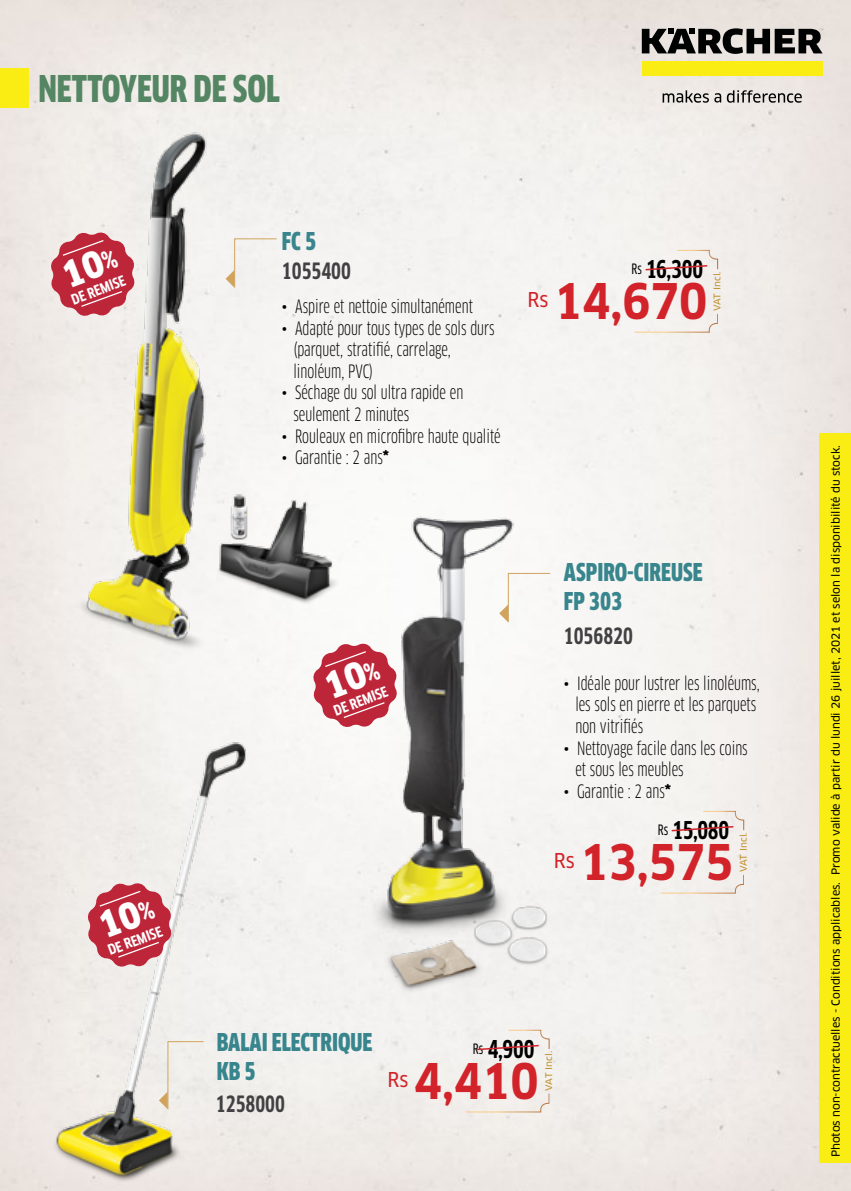
<style>
.page{position:relative;width:851px;height:1191px;background:#fff}
.page>*{position:absolute;margin:0;border:0;box-sizing:border-box;transform-origin:0 0}
.t1{font:700 48px "Clan Pro Narr";color:#d2232a}
.t2{font:900 condensed 36px "Clan Pro";color:#558664}
.t3{font:900 condensed 24px/28.8px "Clan Pro";color:#38858d}
.t4{font:700 condensed 24px "Clan Pro";letter-spacing:-.005em;color:#000}
.t5{font:700 condensed 22px "Clan Pro";color:#414042}
.t6{font:20px "Clan Pro Narr News";color:#d2232a}
.t7{font:condensed 18px/21.6px "Clan Pro";color:#000}
.t8{font:700 condensed 14px "Clan Pro";color:#fff;scale:1.12 1}
.t9{font:11px "Clan Pro News";color:#000}
.t10{font:9px "Clan Pro News";color:#c1912e;scale:1.06 1}
.s1{font-weight:900}
</style>
<div class="page">
<img style="left:0;top:0;width:850px;height:1191px">
<div style="left:819px;top:433px;width:31px;height:729px;background:#f9ed13"></div>
<svg style="left:714px;top:90px;width:87px;height:13px"></svg>
<svg style="left:662px;top:90px;width:46px;height:13px"></svg>
<div style="left:641px;top:61px;width:181px;height:15px;background:#f9ed13"></div>
<svg style="left:641px;top:28px;width:181px;height:26px;background:#5a5857"></svg>
<img style="left:61px;top:118px;width:309px;height:547px">
<svg style="left:225px;top:238px;width:52px;height:50px"></svg>
<img style="left:352px;top:482px;width:214px;height:523px">
<div style="left:0;top:68px;width:28px;height:40px;background:#f9ed13"></div>
<svg style="left:644px;top:250px;width:74px;height:21px"></svg>
<svg style="left:634px;top:314px;width:83px;height:19px"></svg>
<svg style="left:670px;top:811px;width:74px;height:21px"></svg>
<svg style="left:660px;top:875px;width:83px;height:18px"></svg>
<img style="left:29px;top:718px;width:241px;height:473px">
<svg style="left:159px;top:1041px;width:45px;height:68px;background:#ede9e1"></svg>
<svg style="left:475px;top:1029px;width:74px;height:22px"></svg>
<svg style="left:466px;top:1093px;width:83px;height:19px;background:#f0ebe5"></svg>
<svg style="left:499px;top:573px;width:51px;height:49px"></svg>
<svg style="left:50px;top:231px;width:85px;height:86px;background:#cc5f6c"></svg>
<svg style="left:312px;top:642px;width:86px;height:86px"></svg>
<svg style="left:87px;top:882px;width:85px;height:85px;background:#cb5d6a"></svg>
<h2 class="t2" style="left:38px;top:69px;width:243px">NETTOYEUR DE SOL</h2>
<p class="t8" style="left:69px;top:292px;width:52px;rotate:-21deg">DE REMISE</p>
<p class="t8" style="left:106px;top:943px;width:52px;rotate:-21deg">DE REMISE</p>
<h3 class="t3" style="left:282px;top:227px;width:36px">FC 5</h3>
<p class="t5" style="left:282px;top:259px;width:70px">1055400</p>
<p class="t7" style="left:282px;top:296px;width:192px">• Aspire et nettoie simultanément</p>
<p class="t7" style="left:293px;top:317px;width:203px;text-indent:-11px">• Adapté pour tous types de sols durs (parquet, stratifié, carrelage, linoléum, PVC)</p>
<p class="t7" style="left:293px;top:382px;width:171px;text-indent:-11px">• Séchage du sol ultra rapide en seulement 2 minutes</p>
<p class="t7" style="left:282px;top:425px;width:220px">• Rouleaux en microfibre haute qualité</p>
<p class="t7" style="left:282px;top:447px;width:109px">• Garantie : 2 ans<span class="s1">*</span></p>
<h3 class="t4" style="left:631px;top:255px;width:73px"><sup>Rs</sup> 16,300</h3>
<p class="t6" style="left:527px;top:288px;width:22px">Rs</p>
<h1 class="t1" style="left:554px;top:274px;width:155px">14,670</h1>
<p class="t10" style="left:712px;top:311px;width:39px;rotate:-90deg">VAT Incl.</p>
<p class="t8" style="left:331px;top:703px;width:52px;rotate:-21deg">DE REMISE</p>
<h3 class="t3" style="left:564px;top:557px;width:140px">ASPIRO-CIREUSE<br>FP 303</h3>
<p class="t5" style="left:564px;top:623px;width:70px">1056820</p>
<p class="t7" style="left:575px;top:672px;width:186px;text-indent:-11px">• Idéale pour lustrer les linoléums, les sols en pierre et les parquets non vitrifiés</p>
<p class="t7" style="left:575px;top:737px;width:174px;text-indent:-11px">• Nettoyage facile dans les coins et sous les meubles</p>
<p class="t7" style="left:564px;top:780px;width:109px">• Garantie : 2 ans<span class="s1">*</span></p>
<h3 class="t4" style="left:657px;top:816px;width:73px"><sup>Rs</sup> 15,080</h3>
<p class="t6" style="left:553px;top:849px;width:22px">Rs</p>
<h1 class="t1" style="left:580px;top:834px;width:155px">13,575</h1>
<p class="t10" style="left:738px;top:872px;width:39px;rotate:-90deg">VAT Incl.</p>
<h3 class="t3" style="left:217px;top:1027px;width:157px">BALAI ELECTRIQUE<br>KB 5</h3>
<p class="t5" style="left:216px;top:1090px;width:70px">1258000</p>
<h3 class="t4" style="left:473px;top:1035px;width:63px"><sup>Rs</sup> 4,900</h3>
<p class="t6" style="left:387px;top:1068px;width:22px">Rs</p>
<h1 class="t1" style="left:413px;top:1053px;width:126px">4,410</h1>
<p class="t10" style="left:543px;top:1090px;width:39px;rotate:-90deg">VAT Incl.</p>
<p class="t9" style="left:829px;top:1157px;width:713px;rotate:-90deg">Photos non-contractuelles - Conditions applicables. Promo valide à partir du lundi 26 juillet, 2021 et selon la disponibilité du stock.</p>
</div>
